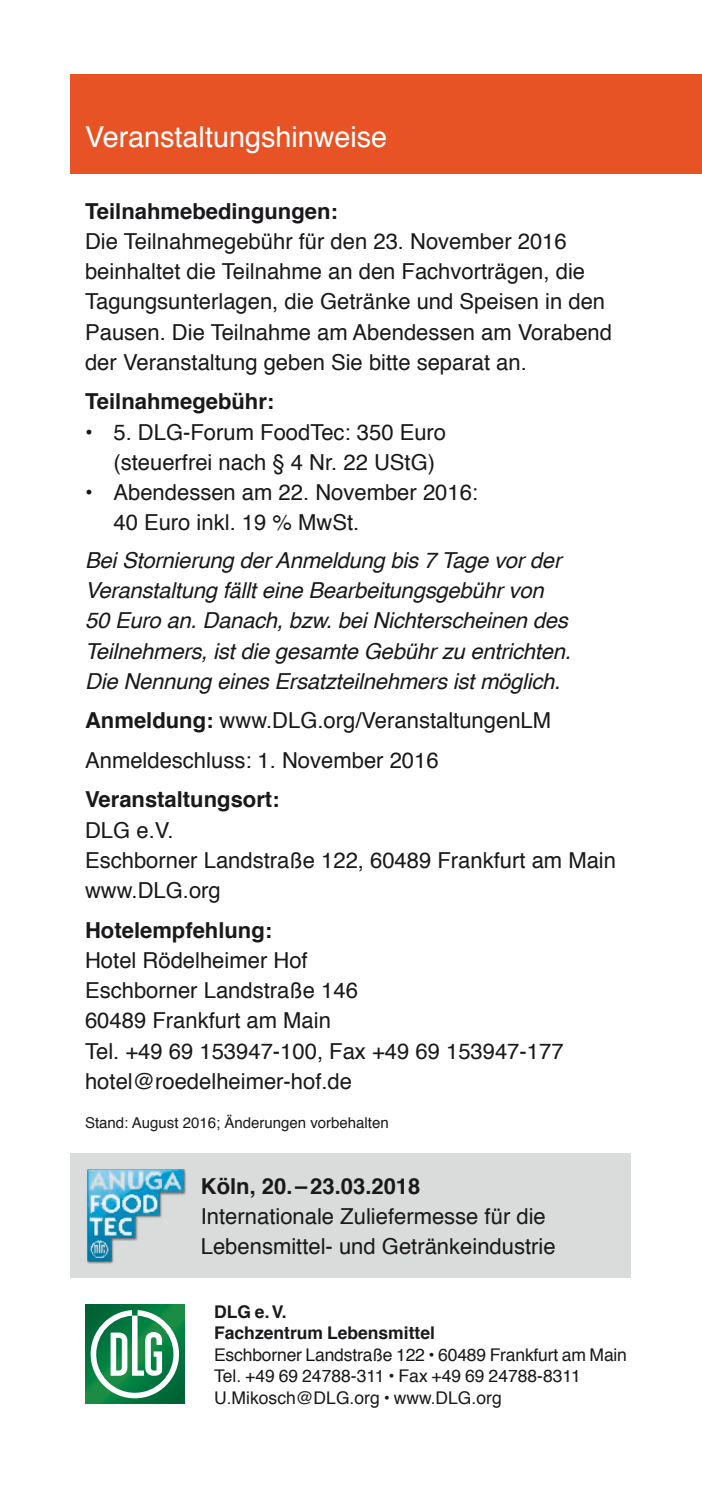
<style>
.page{position:relative;width:702px;height:1489px;background:#fff}
.page>*{position:absolute;margin:0;border:0;box-sizing:border-box;transform-origin:0 0}
.t1{font:28.75px "Helvetica";color:#fff}
.t2{font:22px/30.2px "Helvetica";color:#1a181b}
.t3{font:italic 22px/30.2px "Helvetica";letter-spacing:-.01em;color:#1a181b}
.t4{font:700 22px "Helvetica";color:#1a181b}
.t5{font:17.5px/21.5px "Helvetica";letter-spacing:-.01em;color:#1a181b}
.t6{font:700 17.5px/21.5px "Helvetica";color:#1a181b}
.t7{font:15px "Helvetica";color:#1a181b}
.s1{font-weight:700}
</style>
<div class="page">
<svg style="left:85px;top:1304px;width:99px;height:99px;background:#04753d"></svg>
<svg style="left:91px;top:1309px;width:88px;height:89px"></svg>
<hr style="left:701px;top:991px;width:1px;height:124px;background:#e85325">
<div style="left:71px;top:74px;width:631px;height:100px;background:#e85325"></div>
<div style="left:71px;top:1153px;width:560px;height:124px;background:#dadbdb"></div>
<img style="left:87px;top:1169px;width:99px;height:94px">
<h1 class="t1" style="left:85px;top:115px;width:304px">Veranstaltungshinweise</h1>
<p class="t4" style="left:85px;top:193px;width:254px">Teilnahmebedingungen:</p>
<p class="t2" style="left:85px;top:227px;width:528px">Die Teilnahmegebühr für den 23. November 2016 beinhaltet die Teilnahme an den Fachvorträgen, die Tagungsunterlagen, die Getränke und Speisen in den Pausen. Die Teilnahme am Abendessen am Vorabend der Veranstaltung geben Sie bitte separat an.</p>
<p class="t4" style="left:85px;top:384px;width:191px">Teilnahmegebühr:</p>
<p class="t2" style="left:113px;top:417px;width:334px;text-indent:-28px">• 5. DLG-Forum FoodTec: 350 Euro (steuerfrei nach § 4 Nr. 22 UStG)</p>
<p class="t2" style="left:113px;top:478px;width:366px;text-indent:-28px">• Abendessen am 22. November 2016:<br>40 Euro inkl. 19 % MwSt.</p>
<p class="t3" style="left:85px;top:545px;width:487px">Bei Stornierung der Anmeldung bis 7 Tage vor der Veranstaltung fällt eine Bearbeitungsgebühr von 50 Euro an. Danach, bzw. bei Nichterscheinen des Teilnehmers, ist die gesamte Gebühr zu entrichten.<br>Die Nennung eines Ersatzteilnehmers ist möglich.</p>
<p class="t2" style="left:85px;top:701px;width:467px;line-height:39.5px"><span class="s1">Anmeldung:</span> www.DLG.org/VeranstaltungenLM<br>Anmeldeschluss: 1. November 2016</p>
<p class="t4" style="left:85px;top:781px;width:196px">Veranstaltungsort:</p>
<p class="t2" style="left:85px;top:815px;width:532px">DLG e.V.<br>Eschborner Landstraße 122, 60489 Frankfurt am Main www.DLG.org</p>
<p class="t4" style="left:85px;top:912px;width:189px">Hotelempfehlung:</p>
<p class="t2" style="left:85px;top:945px;width:480px">Hotel Rödelheimer Hof<br>Eschborner Landstraße 146<br>60489 Frankfurt am Main<br>Tel. +49 69 153947-100, Fax +49 69 153947-177 hotel@roedelheimer-hof.de</p>
<p class="t7" style="left:85px;top:1111px;width:305px">Stand: August 2016; Änderungen vorbehalten</p>
<p class="t4" style="left:201px;top:1168px;width:221px">Köln, 20.–23.03.2018</p>
<p class="t2" style="left:201px;top:1201px;width:356px">Internationale Zuliefermesse für die<br>Lebensmittel- und Getränkeindustrie</p>
<p class="t6" style="left:214px;top:1300px;width:222px">DLG e.V.<br>Fachzentrum Lebensmittel</p>
<p class="t5" style="left:214px;top:1344px;width:414px">Eschborner Landstraße 122 • 60489 Frankfurt am Main<br>Tel. +49 69 24788-311 • Fax +49 69 24788-8311<br>U.Mikosch@DLG.org • www.DLG.org</p>
</div>
